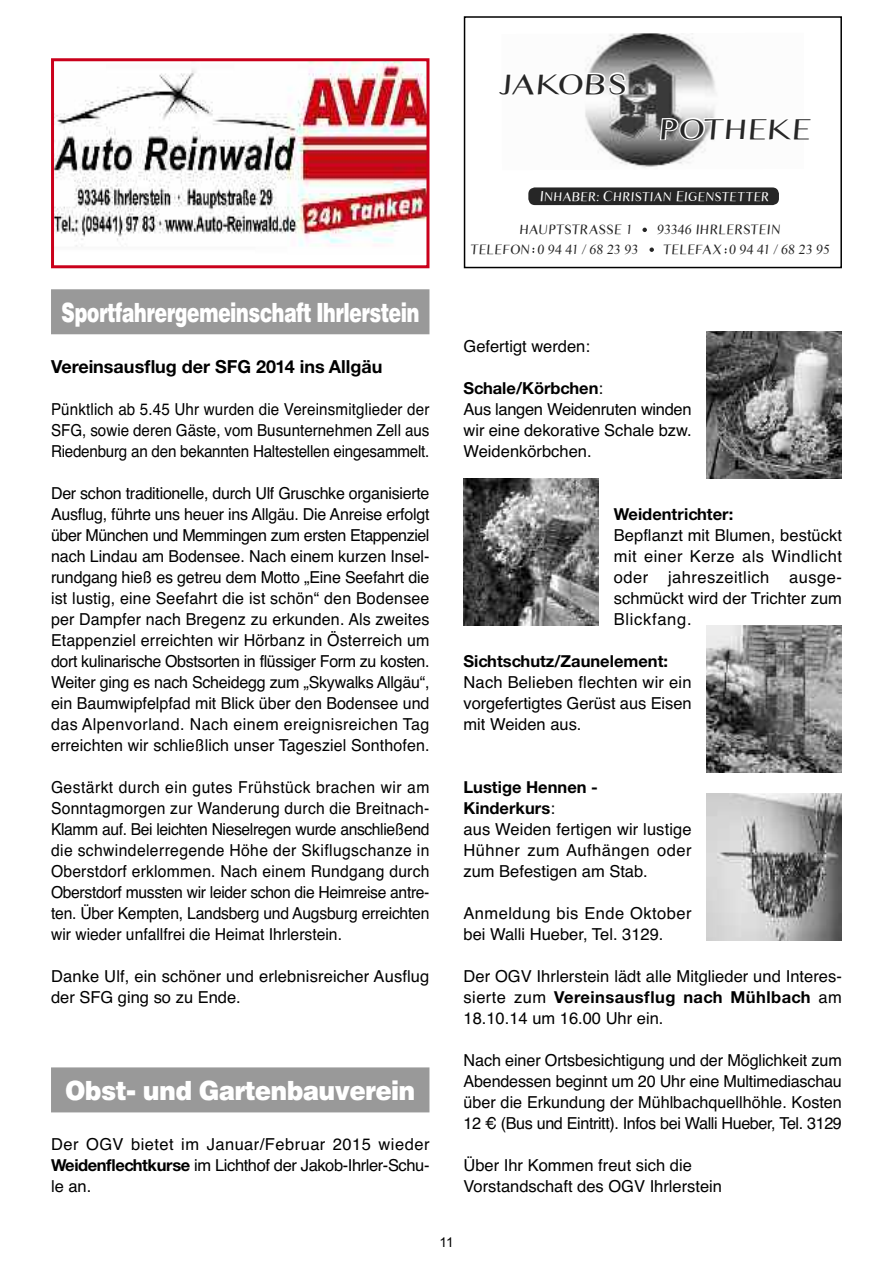
<style>
.page{position:relative;width:893px;height:1263px;background:#fff}
.page>*{position:absolute;margin:0;border:0;box-sizing:border-box;transform-origin:0 0}
.t1{font:29.4px "Times Sans Serif";color:#262626;scale:1.2 1}
.t2{font:900 27px "Helvetica BQ";color:#fff;scale:.72 1}
.t3{font:900 27px "Helvetica BQ";color:#fff;scale:.93 1}
.t4{font:700 18px "Helvetica Neue CE";color:#000}
.t5{font:16.5px/21px "Helvetica";color:#000;text-align:justify}
.t6{font:16.5px/21px "Helvetica";color:#000;text-align:justify;scale:.95 1}
.t7{font:16.5px/21px "Helvetica";color:#000;text-align:justify;scale:.92 1}
.t8{font:700 16.5px/21px "Helvetica Neue CE";color:#000}
.t9{font:16.5px/21px "Helvetica";letter-spacing:.03em;color:#000}
.t10{font:700 16.5px "Helvetica Neue CE";letter-spacing:.03em;color:#000}
.t11{font:13.95px "Times Sans Serif";color:#262626}
.t12{font:13.5px "Arial";color:#000}
.t13{font:13.2px "Times Sans Serif";color:#fff}
.s1{font-size:14.85px}
.s2{font-family:"Helvetica Neue CE";font-weight:700}
.s3{font-family:"Helvetica";font-weight:400}
</style>
<div class="page">
<div style="left:51px;top:289px;width:378px;height:45px;background:#999"></div>
<div style="left:51px;top:1067px;width:378px;height:45px;background:#999"></div>
<img style="left:55px;top:62px;width:370px;height:185px">
<div style="left:51px;top:58px;width:378px;height:210px;border:3px solid #ca001b"></div>
<img style="left:585px;top:33px;width:122px;height:135px">
<svg style="left:585px;top:70px;width:43px;height:71px"></svg>
<svg style="left:659px;top:59px;width:58px;height:109px"></svg>
<div style="left:528px;top:187px;width:251px;height:18px;background:#262626;border-radius:7px"></div>
<svg style="left:642px;top:228px;width:5px;height:4px"></svg>
<svg style="left:649px;top:247px;width:5px;height:5px"></svg>
<div style="left:464px;top:16px;width:378px;height:252px;border:2px solid #000"></div>
<img style="left:707px;top:331px;width:135px;height:147px">
<img style="left:463px;top:478px;width:136px;height:147px">
<img style="left:707px;top:625px;width:135px;height:147px">
<img style="left:707px;top:793px;width:135px;height:147px">
<h1 class="t1" style="left:499px;top:67px;width:111px">JAKOBS</h1>
<h1 class="t1" style="left:657px;top:113px;width:133px">POTHEKE</h1>
<p class="t13" style="left:539px;top:189px;width:233px"><span class="s1">I</span>NHABER: <span class="s1">C</span>HRISTIAN <span class="s1">E</span>IGENSTETTER</p>
<p class="t11" style="left:519px;top:222px;width:116px">HAUPTSTRASSE 1</p>
<p class="t11" style="left:657px;top:222px;width:126px">93346 IHRLERSTEIN</p>
<p class="t11" style="left:470px;top:242px;width:171px">TELEFON 0 94 41 / 68 23 93</p>
<p class="t11" style="left:662px;top:242px;width:170px">TELEFAX 0 94 41 / 68 23 95</p>
<h2 class="t2" style="left:61px;top:297px;width:499px">Sportfahrergemeinschaft Ihrlerstein</h2>
<p class="t4" style="left:51px;top:360px;width:333px">Vereinsausflug der SFG 2014 ins Allgäu</p>
<p class="t7" style="left:51px;top:399px;width:413px">Pünktlich ab 5.45 Uhr wurden die Vereinsmitglieder der SFG, sowie deren Gäste, vom Busunternehmen Zell aus Riedenburg an den bekannten Haltestellen eingesammelt.</p>
<p class="t5" style="left:51px;top:483px;width:380px">Der schon traditionelle, durch Ulf Gruschke organisierte Ausflug, führte uns heuer ins Allgäu. Die Anreise erfolgt über München und Memmingen zum ersten Etappenziel nach Lindau am Bodensee. Nach einem kurzen Insel&shy;rundgang hieß es getreu dem Motto „Eine Seefahrt die ist lustig, eine Seefahrt die ist schön“ den Bodensee per Dampfer nach Bregenz zu erkunden. Als zweites Etappenziel erreichten wir Hörbanz in Österreich um dort kulinarische Obstsorten in flüssiger Form zu kosten.<br>Weiter ging es nach Scheidegg zum „Skywalks Allgäu“, ein Baumwipfelpfad mit Blick über den Bodensee und das Alpenvorland. Nach einem ereignisreichen Tag erreichten wir schließlich unser Tagesziel Sonthofen.</p>
<p class="t6" style="left:51px;top:777px;width:400px">Gestärkt durch ein gutes Frühstück brachen wir am Sonntagmorgen zur Wanderung durch die Breitnach-Klamm auf. Bei leichten Nieselregen wurde anschließend die schwindelerregende Höhe der Skiflugschanze in Oberstdorf erklommen. Nach einem Rundgang durch Oberstdorf mussten wir leider schon die Heimreise antre&shy;ten. Über Kempten, Landsberg und Augsburg erreichten wir wieder unfallfrei die Heimat Ihrlerstein.</p>
<p class="t5" style="left:51px;top:966px;width:380px">Danke Ulf, ein schöner und erlebnisreicher Ausflug der SFG ging so zu Ende.</p>
<h2 class="t3" style="left:65px;top:1075px;width:378px">Obst- und Gartenbauverein</h2>
<p class="t5" style="left:51px;top:1134px;width:380px">Der OGV bietet im Januar/Februar 2015 wieder <span class="s2">Weidenflechtkurse</span> im Lichthof der Jakob-Ihrler-Schu&shy;le an.</p>
<p class="t5" style="left:463px;top:336px;width:128px">Gefertigt werden:</p>
<p class="t8" style="left:463px;top:379px;width:141px">Schale/Körbchen<span class="s3">:</span></p>
<p class="t5" style="left:463px;top:399px;width:230px">Aus langen Weidenruten winden wir eine dekorative Schale bzw.<br>Weidenkörbchen.</p>
<p class="t8" style="left:614px;top:505px;width:121px">Weidentrichter:</p>
<p class="t5" style="left:614px;top:525px;width:230px">Bepflanzt mit Blumen, bestückt mit einer Kerze als Windlicht oder jahreszeitlich ausge&shy;schmückt wird der Trichter zum Blickfang.</p>
<p class="t8" style="left:463px;top:652px;width:206px">Sichtschutz/Zaunelement:</p>
<p class="t5" style="left:463px;top:672px;width:230px">Nach Belieben flechten wir ein vorgefertigtes Gerüst aus Eisen mit Weiden aus.</p>
<p class="t8" style="left:463px;top:778px;width:136px">Lustige Hennen -<br>Kinderkurs<span class="s3">:</span></p>
<p class="t5" style="left:463px;top:819px;width:230px">aus Weiden fertigen wir lustige Hühner zum Aufhängen oder zum Befestigen am Stab.</p>
<p class="t9" style="left:463px;top:903px;width:230px">Anmeldung bis Ende Oktober bei Walli Hueber, Tel. 3129.</p>
<p class="t5" style="left:463px;top:966px;width:380px">Der OGV Ihrlerstein lädt alle Mitglieder und Interes-</p>
<p class="t10" style="left:463px;top:991px;width:380px"><span class="s3">sierte zum</span> Vereinsausflug nach Mühlbach <span class="s3">am</span></p>
<p class="t5" style="left:463px;top:1008px;width:201px">18.10.14 um 16.00 Uhr ein.</p>
<p class="t5" style="left:463px;top:1050px;width:380px">Nach einer Ortsbesichtigung und der Möglichkeit zum Abendessen beginnt um 20 Uhr eine Multimediaschau über die Erkundung der Mühlbachquellhöhle. Kosten 12 € (Bus und Eintritt). Infos bei Walli Hueber, Tel. 3129</p>
<p class="t5" style="left:463px;top:1155px;width:260px">Über Ihr Kommen freut sich die<br>Vorstandschaft des OGV Ihrlerstein</p>
<p class="t12" style="left:439px;top:1235px;width:16px">11</p>
</div>
